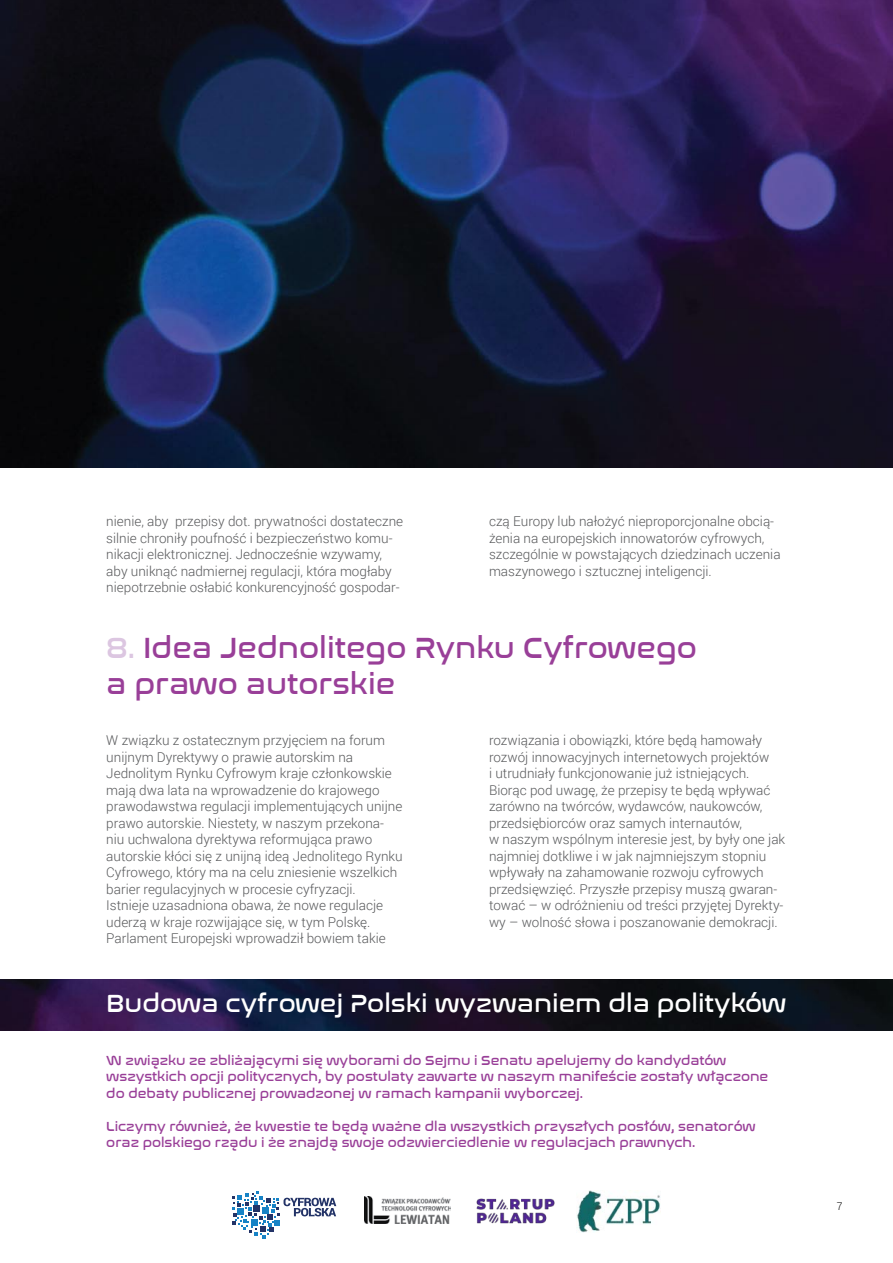
<style>
.page{position:relative;width:893px;height:1263px;background:#fff}
.page>*{position:absolute;margin:0;border:0;box-sizing:border-box;transform-origin:0 0}
.t1{font:30px/36px "Nasalization Rg";color:#993f98}
.t2{font:25.5px "Nasalization Rg";color:#fff}
.t3{font:300 13.5px/16.5px "Roboto";color:#58595b}
.t4{font:13.5px/16.5px "Nasalization Rg";color:#993f98}
.t5{font:300 10.5px "Roboto";color:#000}
.s1{color:#dcc6e1}
</style>
<div class="page">
<svg style="left:232px;top:1192px;width:104px;height:47px"></svg>
<img style="left:476px;top:1198px;width:79px;height:26px">
<img style="left:364px;top:1196px;width:87px;height:28px">
<img style="left:577px;top:1190px;width:84px;height:42px">
<img style="left:0;top:980px;width:893px;height:51px">
<img style="left:0;top:0;width:893px;height:468px">
<p class="t3" style="left:106px;top:513px;width:298px">nienie, aby przepisy dot. prywatności dostateczne silnie chroniły poufność i bezpieczeństwo komu&shy;nikacji elektronicznej. Jednocześnie wzywamy, aby uniknąć nadmiernej regulacji, która mogłaby niepotrzebnie osłabić konkurencyjność gospodar-</p>
<p class="t3" style="left:489px;top:513px;width:293px">czą Europy lub nałożyć nieproporcjonalne obcią&shy;żenia na europejskich innowatorów cyfrowych, szczególnie w powstających dziedzinach uczenia maszynowego i sztucznej inteligencji.</p>
<h1 class="t1" style="left:106px;top:625px;width:592px"><span class="s1">8.</span> Idea Jednolitego Rynku Cyfrowego a prawo autorskie</h1>
<p class="t3" style="left:106px;top:732px;width:298px">W związku z ostatecznym przyjęciem na forum unijnym Dyrektywy o prawie autorskim na Jednolitym Rynku Cyfrowym kraje członkowskie mają dwa lata na wprowadzenie do krajowego prawodawstwa regulacji implementujących unijne prawo autorskie. Niestety, w naszym przekona&shy;niu uchwalona dyrektywa reformująca prawo autorskie kłóci się z unijną ideą Jednolitego Rynku Cyfrowego, który ma na celu zniesienie wszelkich barier regulacyjnych w procesie cyfryzacji.<br>Istnieje uzasadniona obawa, że nowe regulacje uderzą w kraje rozwijające się, w tym Polskę.<br>Parlament Europejski wprowadził bowiem takie</p>
<p class="t3" style="left:489px;top:731px;width:298px">rozwiązania i obowiązki, które będą hamowały rozwój innowacyjnych internetowych projektów<br>i utrudniały funkcjonowanie już istniejących.<br>Biorąc pod uwagę, że przepisy te będą wpływać zarówno na twórców, wydawców, naukowców, przedsiębiorców oraz samych internautów,<br>w naszym wspólnym interesie jest, by były one jak najmniej dotkliwe i w jak najmniejszym stopniu wpływały na zahamowanie rozwoju cyfrowych przedsięwzięć. Przyszłe przepisy muszą gwaran&shy;tować – w odróżnieniu od treści przyjętej Dyrekty&shy;wy – wolność słowa i poszanowanie demokracji.</p>
<h2 class="t2" style="left:106px;top:980px;width:682px">Budowa cyfrowej Polski wyzwaniem dla polityków</h2>
<p class="t4" style="left:106px;top:1050px;width:664px">W związku ze zbliżającymi się wyborami do Sejmu i Senatu apelujemy do kandydatów wszystkich opcji politycznych, by postulaty zawarte w naszym manifeście zostały włączone do debaty publicznej prowadzonej w ramach kampanii wyborczej.</p>
<p class="t4" style="left:106px;top:1116px;width:651px">Liczymy również, że kwestie te będą ważne dla wszystkich przyszłych posłów, senatorów oraz polskiego rządu i że znajdą swoje odzwierciedlenie w regulacjach prawnych.</p>
<p class="t5" style="left:837px;top:1199px;width:7px">7</p>
</div>
